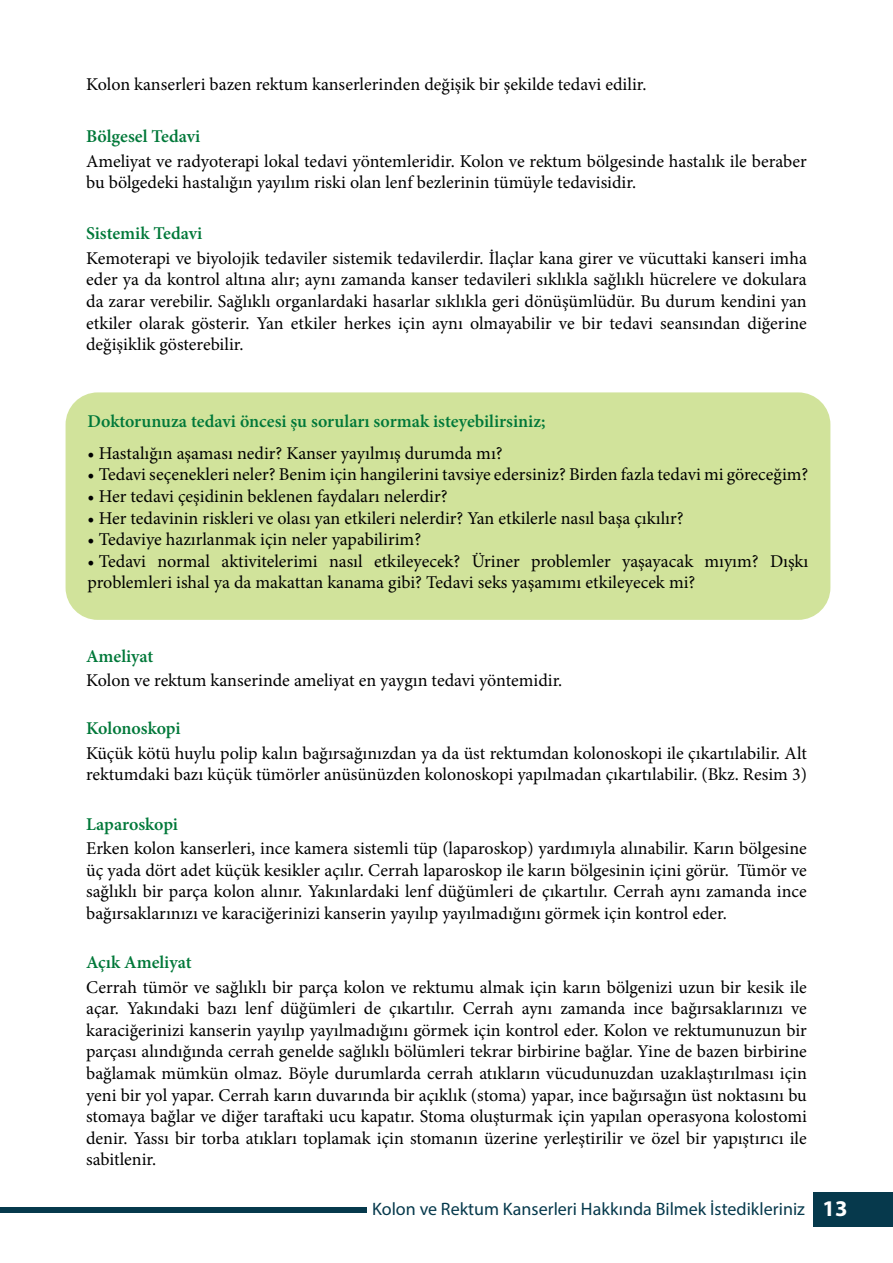
<style>
.page{position:relative;width:893px;height:1263px;background:#fff}
.page>*{position:absolute;margin:0;border:0;box-sizing:border-box;transform-origin:0 0}
.t1{font:18px/21.6px "Minion Pro";color:#000}
.t2{font:600 18px "Minion Pro";color:#007839}
.t3{font:18px "Myriad Pro";color:#06394c}
.s1{font-weight:700;font-size:22.5px;color:#fff}
</style>
<div class="page">
<div style="left:814px;top:1192px;width:79px;height:35px;background:#06394c"></div>
<div style="left:0;top:1208px;width:367px;height:5px;background:#06394c"></div>
<div style="left:66px;top:392px;width:764px;height:228px;background:#d1e39b;border-radius:32px"></div>
<p class="t1" style="left:86px;top:74px;width:562px">Kolon kanserleri bazen rektum kanserlerinden değişik bir şekilde tedavi edilir.</p>
<p class="t2" style="left:86px;top:124px;width:116px">Bölgesel Tedavi</p>
<p class="t1" style="left:86px;top:150px;width:722px">Ameliyat ve radyoterapi lokal tedavi yöntemleridir. Kolon ve rektum bölgesinde hastalık ile beraber bu bölgedeki hastalığın yayılım riski olan lenf bezlerinin tümüyle tedavisidir.</p>
<p class="t2" style="left:86px;top:221px;width:118px">Sistemik Tedavi</p>
<p class="t1" style="left:86px;top:247px;width:722px;text-align:justify">Kemoterapi ve biyolojik tedaviler sistemik tedavilerdir. İlaçlar kana girer ve vücuttaki kanseri imha eder ya da kontrol altına alır; aynı zamanda kanser tedavileri sıklıkla sağlıklı hücrelere ve dokulara da zarar verebilir. Sağlıklı organlardaki hasarlar sıklıkla geri dönüşümlüdür. Bu durum kendini yan etkiler olarak gösterir. Yan etkiler herkes için aynı olmayabilir ve bir tedavi seansından diğerine değişiklik gösterebilir.</p>
<p class="t2" style="left:88px;top:409px;width:459px">Doktorunuza tedavi öncesi şu soruları sormak isteyebilirsiniz;</p>
<p class="t1" style="left:88px;top:442px;width:417px">• Hastalığın aşaması nedir? Kanser yayılmış durumda mı?</p>
<p class="t1" style="left:88px;top:464px;width:722px">• Tedavi seçenekleri neler? Benim için hangilerini tavsiye edersiniz? Birden fazla tedavi mi göreceğim?</p>
<p class="t1" style="left:88px;top:485px;width:361px">• Her tedavi çeşidinin beklenen faydaları nelerdir?</p>
<p class="t1" style="left:88px;top:507px;width:597px">• Her tedavinin riskleri ve olası yan etkileri nelerdir? Yan etkilerle nasıl başa çıkılır?</p>
<p class="t1" style="left:88px;top:529px;width:335px">• Tedaviye hazırlanmak için neler yapabilirim?</p>
<p class="t1" style="left:88px;top:550px;width:722px">• Tedavi normal aktivitelerimi nasıl etkileyecek? Üriner problemler yaşayacak mıyım? Dışkı problemleri ishal ya da makattan kanama gibi? Tedavi seks yaşamımı etkileyecek mi?</p>
<p class="t2" style="left:86px;top:644px;width:69px">Ameliyat</p>
<p class="t1" style="left:86px;top:670px;width:478px">Kolon ve rektum kanserinde ameliyat en yaygın tedavi yöntemidir.</p>
<p class="t2" style="left:86px;top:716px;width:96px">Kolonoskopi</p>
<p class="t1" style="left:86px;top:742px;width:722px">Küçük kötü huylu polip kalın bağırsağınızdan ya da üst rektumdan kolonoskopi ile çıkartılabilir. Alt rektumdaki bazı küçük tümörler anüsünüzden kolonoskopi yapılmadan çıkartılabilir. (Bkz. Resim 3)</p>
<p class="t2" style="left:86px;top:811px;width:93px">Laparoskopi</p>
<p class="t1" style="left:86px;top:838px;width:722px;text-align:justify">Erken kolon kanserleri, ince kamera sistemli tüp (laparoskop) yardımıyla alınabilir. Karın bölgesine üç yada dört adet küçük kesikler açılır. Cerrah laparoskop ile karın bölgesinin içini görür. Tümör ve sağlıklı bir parça kolon alınır. Yakınlardaki lenf düğümleri de çıkartılır. Cerrah aynı zamanda ince bağırsaklarınızı ve karaciğerinizi kanserin yayılıp yayılmadığını görmek için kontrol eder.</p>
<p class="t2" style="left:86px;top:950px;width:107px">Açık Ameliyat</p>
<p class="t1" style="left:86px;top:976px;width:722px;text-align:justify">Cerrah tümör ve sağlıklı bir parça kolon ve rektumu almak için karın bölgenizi uzun bir kesik ile açar. Yakındaki bazı lenf düğümleri de çıkartılır. Cerrah aynı zamanda ince bağırsaklarınızı ve karaciğerinizi kanserin yayılıp yayılmadığını görmek için kontrol eder. Kolon ve rektumunuzun bir parçası alındığında cerrah genelde sağlıklı bölümleri tekrar birbirine bağlar. Yine de bazen birbirine bağlamak mümkün olmaz. Böyle durumlarda cerrah atıkların vücudunuzdan uzaklaştırılması için yeni bir yol yapar. Cerrah karın duvarında bir açıklık (stoma) yapar, ince bağırsağın üst noktasını bu stomaya bağlar ve diğer taraftaki ucu kapatır. Stoma oluşturmak için yapılan operasyona kolostomi denir. Yassı bir torba atıkları toplamak için stomanın üzerine yerleştirilir ve özel bir yapıştırıcı ile sabitlenir.</p>
<p class="t3" style="left:372px;top:1198px;width:477px">Kolon ve Rektum Kanserleri Hakkında Bilmek İstedikleriniz <span class="s1">13</span></p>
</div>
